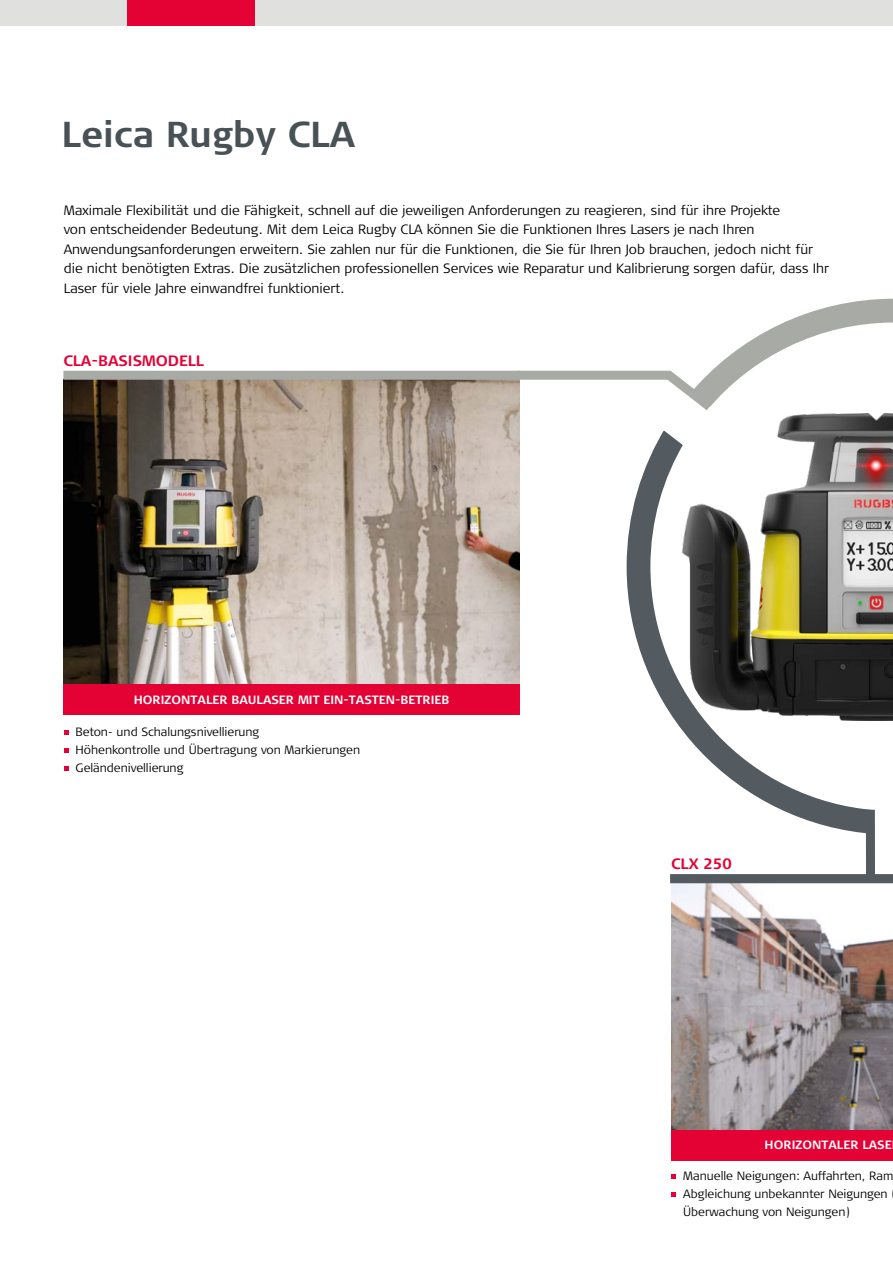
<style>
.page{position:relative;width:893px;height:1263px;background:#fff}
.page>*{position:absolute;margin:0;border:0;box-sizing:border-box;transform-origin:0 0}
.t1{font:700 36px "Signa Column";color:#485156}
.t2{font:700 15px "Signa Pro";color:#e40134}
.t3{font:300 13.5px/19.5px "Signa Column";color:#000}
.t4{font:300 12px/18px "Signa Column";color:#000}
.t5{font:700 12px "Signa Pro";color:#fff}
</style>
<div class="page">
<div style="left:0;top:0;width:893px;height:26px;background:#e0e0df"></div>
<div style="left:128px;top:0;width:127px;height:26px;background:#e40134"></div>
<img style="left:63px;top:380px;width:457px;height:304px">
<svg style="left:671px;top:1174px;width:4px;height:5px"></svg>
<svg style="left:671px;top:1192px;width:4px;height:5px"></svg>
<div style="left:63px;top:371px;width:457px;height:9px;background:#a7aaa5"></div>
<svg style="left:64px;top:730px;width:4px;height:4px"></svg>
<svg style="left:64px;top:748px;width:4px;height:4px"></svg>
<svg style="left:64px;top:766px;width:4px;height:4px"></svg>
<div style="left:63px;top:684px;width:457px;height:31px;background:#e40134"></div>
<div style="left:671px;top:1130px;width:222px;height:30px;background:#e40134"></div>
<img style="left:887px;top:428px;width:6px;height:292px">
<svg style="left:626px;top:428px;width:261px;height:412px"></svg>
<div style="left:866px;top:810px;width:9px;height:78px;background:#545b60"></div>
<svg style="left:508px;top:298px;width:385px;height:130px"></svg>
<img style="left:671px;top:883px;width:222px;height:247px">
<div style="left:670px;top:874px;width:223px;height:9px;background:#545b60"></div>
<h1 class="t1" style="left:62px;top:111px;width:295px">Leica Rugby CLA</h1>
<p class="t3" style="left:64px;top:200px;width:767px">Maximale Flexibilität und die Fähigkeit, schnell auf die jeweiligen Anforderungen zu reagieren, sind für ihre Projekte<br>von entscheidender Bedeutung. Mit dem Leica Rugby CLA können Sie die Funktionen Ihres Lasers je nach Ihren Anwendungsanforderungen erweitern. Sie zahlen nur für die Funktionen, die Sie für Ihren Job brauchen, jedoch nicht für die nicht benötigten Extras. Die zusätzlichen professionellen Services wie Reparatur und Kalibrierung sorgen dafür, dass Ihr Laser für viele Jahre einwandfrei funktioniert.</p>
<p class="t2" style="left:63px;top:350px;width:142px">CLA-BASISMODELL</p>
<p class="t5" style="left:134px;top:691px;width:317px">HORIZONTALER BAULASER MIT EIN-TASTEN-BETRIEB</p>
<p class="t4" style="left:76px;top:723px;width:286px">Beton- und Schalungsnivellierung<br>Höhenkontrolle und Übertragung von Markierungen<br>Geländenivellierung</p>
<p class="t2" style="left:671px;top:853px;width:62px">CLX 250</p>
<p class="t5" style="left:765px;top:1137px;width:129px">HORIZONTALER LASE</p>
<p class="t4" style="left:683px;top:1167px;width:212px">Manuelle Neigungen: Auffahrten, Ram<br>Abgleichung unbekannter Neigungen<br>Überwachung von Neigungen)</p>
</div>
